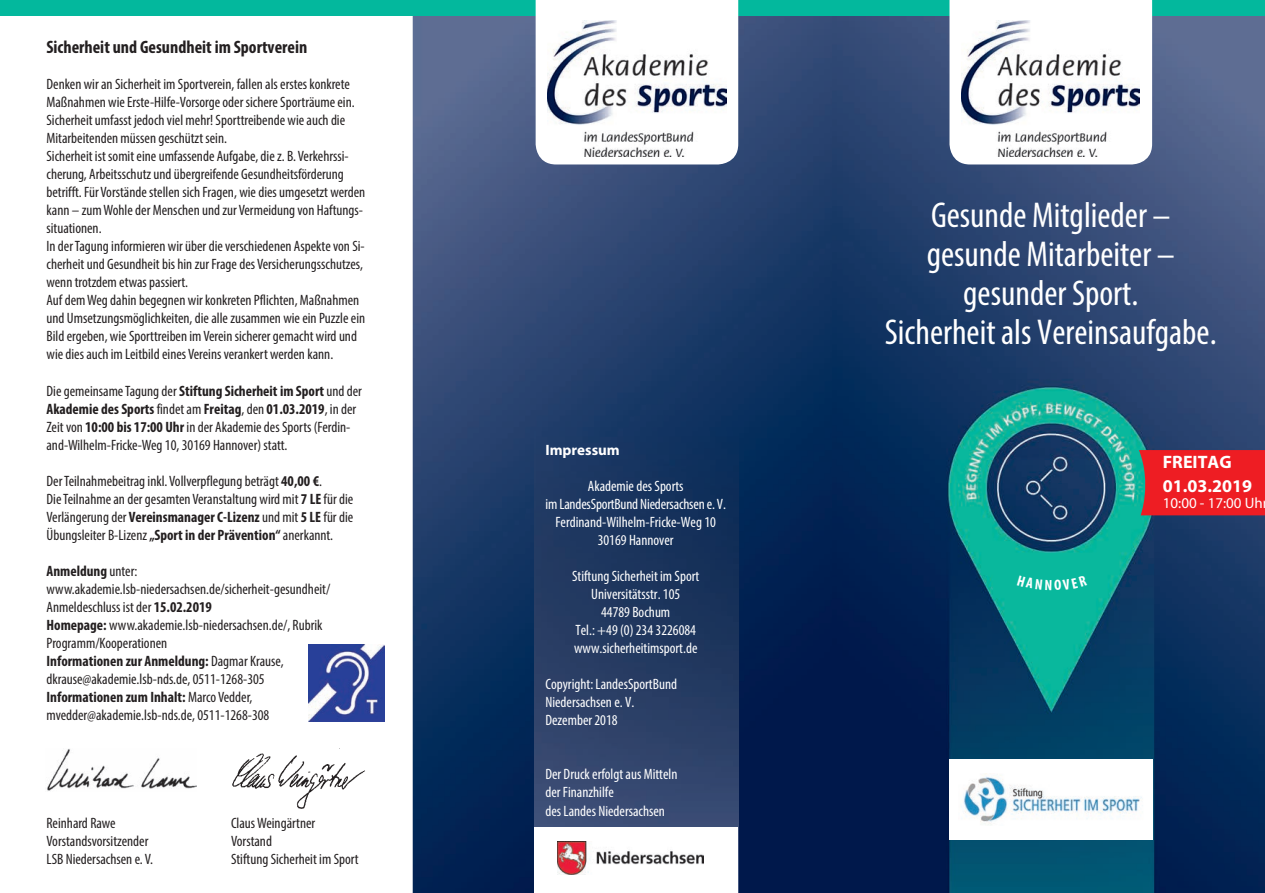
<style>
.page{position:relative;width:1265px;height:893px;background:#fff}
.page>*{position:absolute;margin:0;border:0;box-sizing:border-box;transform-origin:0 0}
.t1{font:condensed 36px/39px "Myriad Pro";color:#fff;text-align:center}
.t2{font:700 condensed 18px "Myriad Pro";color:#231f20}
.t3{font:700 18px/23.7px "Myriad Pro";color:#fff}
.t4{font:condensed 15px/18px "Myriad Pro";color:#231f20}
.t5{font:condensed 15px/18px "Myriad Pro";color:#fff;text-align:center}
.t6{font:15px "Myriad Pro";color:#fff}
.t7{font:700 15px "Myriad Pro";color:#fff}
.s1{font-weight:700}
</style>
<div class="page">
<img style="left:232px;top:748px;width:133px;height:61px">
<img style="left:413px;top:16px;width:419px;height:876px">
<img style="left:832px;top:16px;width:432px;height:876px">
<img style="left:535px;top:431px;width:203px;height:461px">
<div style="left:1138px;top:450px;width:126px;height:65px;background:#ee1d23"></div>
<div style="left:0;top:0;width:1264px;height:16px;background:#03b89d"></div>
<svg style="left:535px;top:0;width:203px;height:164px"></svg>
<img style="left:547px;top:20px;width:179px;height:136px">
<svg style="left:949px;top:0;width:203px;height:164px"></svg>
<img style="left:961px;top:20px;width:178px;height:136px">
<div style="left:534px;top:826px;width:203px;height:66px;background:#fff"></div>
<img style="left:557px;top:841px;width:146px;height:33px">
<div style="left:949px;top:758px;width:204px;height:81px;background:#fff"></div>
<img style="left:961px;top:773px;width:182px;height:51px">
<img style="left:47px;top:749px;width:150px;height:41px">
<img style="left:308px;top:644px;width:77px;height:76px">
<svg style="left:1016px;top:574px;width:71px;height:16px"></svg>
<p class="t2" style="left:46px;top:36px;width:262px">Sicherheit und Gesundheit im Sportverein</p>
<p class="t4" style="left:46px;top:75px;width:320px">Denken wir an Sicherheit im Sportverein, fallen als erstes konkrete Maßnahmen wie Erste-Hilfe-Vorsorge oder sichere Sporträume ein.<br>Sicherheit umfasst jedoch viel mehr! Sporttreibende wie auch die Mitarbeitenden müssen geschützt sein.<br>Sicherheit ist somit eine umfassende Aufgabe, die z. B. Verkehrssi&shy;cherung, Arbeitsschutz und übergreifende Gesundheitsförderung betrifft. Für Vorstände stellen sich Fragen, wie dies umgesetzt werden kann – zum Wohle der Menschen und zur Vermeidung von Haftungs&shy;situationen.<br>In der Tagung informieren wir über die verschiedenen Aspekte von Si&shy;cherheit und Gesundheit bis hin zur Frage des Versicherungsschutzes, wenn trotzdem etwas passiert.<br>Auf dem Weg dahin begegnen wir konkreten Pflichten, Maßnahmen und Umsetzungsmöglichkeiten, die alle zusammen wie ein Puzzle ein Bild ergeben, wie Sporttreiben im Verein sicherer gemacht wird und wie dies auch im Leitbild eines Vereins verankert werden kann.</p>
<p class="t4" style="left:46px;top:381px;width:317px">Die gemeinsame Tagung der <span class="s1">Stiftung Sicherheit im Sport</span> und der <span class="s1">Akademie des Sports</span> findet am <span class="s1">Freitag</span>, den <span class="s1">01.03.2019</span>, in der Zeit von <span class="s1">10:00 bis 17:00 Uhr</span> in der Akademie des Sports (Ferdin&shy;and-Wilhelm-Fricke-Weg 10, 30169 Hannover) statt.</p>
<p class="t4" style="left:46px;top:471px;width:308px">Der Teilnahmebeitrag inkl. Vollverpflegung beträgt <span class="s1">40,00 €</span>.<br>Die Teilnahme an der gesamten Veranstaltung wird mit <span class="s1">7 LE</span> für die Verlängerung der <span class="s1">Vereinsmanager C-Lizenz</span> und mit <span class="s1">5 LE</span> für die Übungsleiter B-Lizenz <span class="s1">„Sport in der Prävention“</span> anerkannt.</p>
<p class="t4" style="left:46px;top:561px;width:285px"><span class="s1">Anmeldung</span> unter: www.akademie.lsb-niedersachsen.de/sicherheit-gesundheit/ Anmeldeschluss ist der <span class="s1">15.02.2019<br>Homepage:</span> www.akademie.lsb-niedersachsen.de/, Rubrik Programm/Kooperationen<br><span class="s1">Informationen zur Anmeldung:</span> Dagmar Krause, dkrause@akademie.lsb-nds.de, 0511-1268-305<br><span class="s1">Informationen zum Inhalt:</span> Marco Vedder, mvedder@akademie.lsb-nds.de, 0511-1268-308</p>
<p class="t4" style="left:46px;top:813px;width:71px">Reinhard Rawe</p>
<p class="t4" style="left:231px;top:813px;width:86px">Claus Weingärtner</p>
<p class="t4" style="left:46px;top:831px;width:103px">Vorstandsvorsitzender</p>
<p class="t4" style="left:231px;top:831px;width:42px">Vorstand</p>
<p class="t4" style="left:46px;top:849px;width:108px">LSB Niedersachsen e. V.</p>
<p class="t4" style="left:231px;top:849px;width:129px">Stiftung Sicherheit im Sport</p>
<p class="t7" style="left:545px;top:440px;width:76px">Impressum</p>
<p class="t5" style="left:545px;top:477px;width:182px">Akademie des Sports<br>im LandesSportBund Niedersachsen e. V.<br>Ferdinand-Wilhelm-Fricke-Weg 10<br>30169 Hannover</p>
<p class="t5" style="left:572px;top:567px;width:129px">Stiftung Sicherheit im Sport<br>Universitätsstr. 105<br>44789 Bochum<br>Tel.: +49 (0) 234 3226084 www.sicherheitimsport.de</p>
<p class="t5" style="left:545px;top:675px;width:133px;text-align:left">Copyright: LandesSportBund<br>Niedersachsen e. V.<br>Dezember 2018</p>
<p class="t5" style="left:545px;top:765px;width:134px;text-align:left">Der Druck erfolgt aus Mitteln der Finanzhilfe<br>des Landes Niedersachsen</p>
<h1 class="t1" style="left:885px;top:195px;width:333px">Gesunde Mitglieder – gesunde Mitarbeiter – gesunder Sport.<br>Sicherheit als Vereinsaufgabe.</h1>
<p class="t3" style="left:1162px;top:449px;width:91px">FREITAG<br>01.03.2019</p>
<p class="t6" style="left:1162px;top:493px;width:101px">10:00 - 17:00 Uh</p>
</div>
